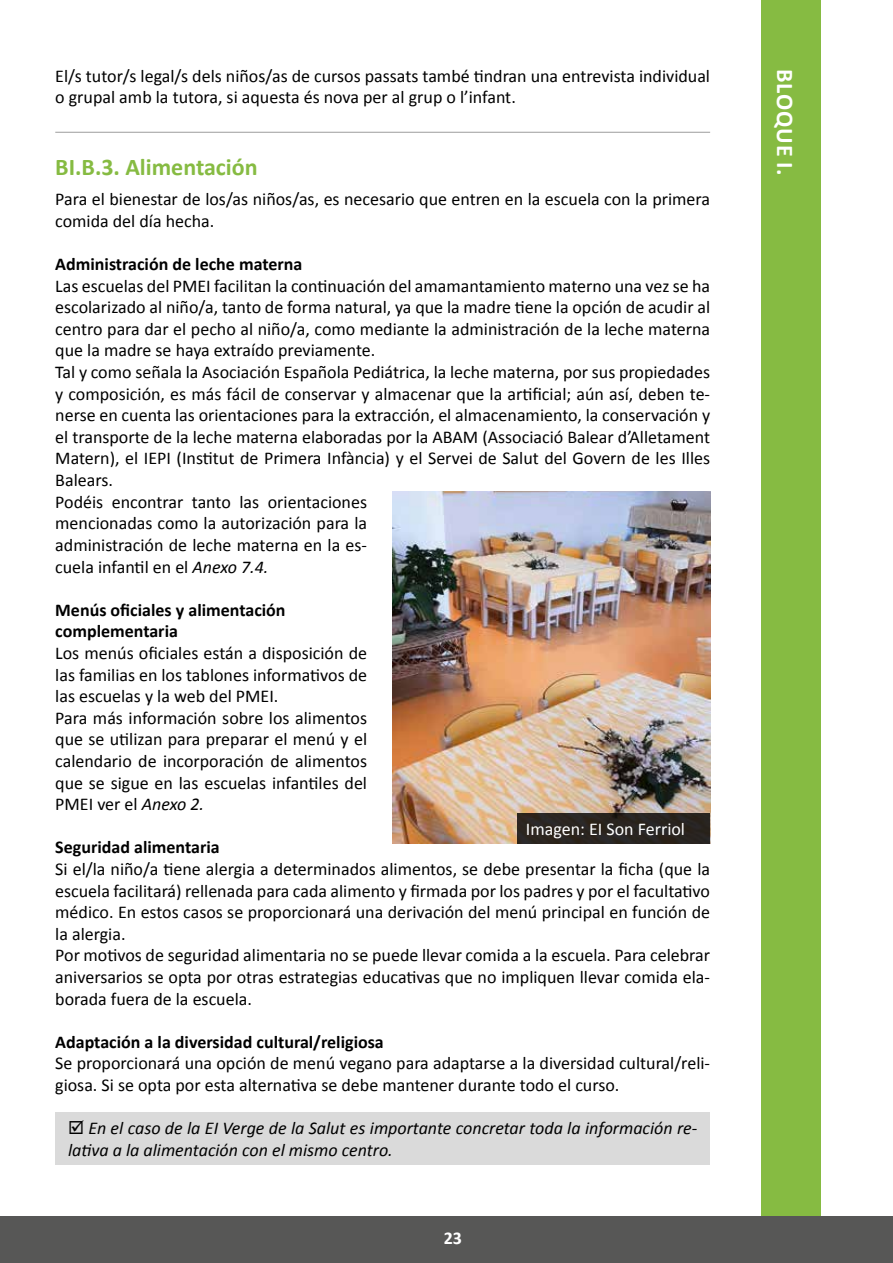
<style>
.page{position:relative;width:893px;height:1263px;background:#fff}
.page>*{position:absolute;margin:0;border:0;box-sizing:border-box;transform-origin:0 0}
.t1{font:700 24px "Calibri";color:#86bb42}
.t2{font:700 24px "Calibri";letter-spacing:.04em;color:#fff}
.t3{font:18px/21.6px "Calibri";color:#000}
.t4{font:700 18px/21.6px "Calibri";color:#000}
.t5{font:italic 18px/21.6px "Calibri";color:#000}
.t6{font:18px "Calibri";color:#fff}
.t7{font:700 18px "Calibri";color:#fff}
.s1{font-style:italic}
</style>
<div class="page">
<div style="left:761px;top:0;width:60px;height:1263px;background:#86bb42"></div>
<div style="left:0;top:1216px;width:893px;height:47px;background:#575756"></div>
<hr style="left:55px;top:132px;width:655px;height:1px;background:#9d9d9c">
<div style="left:55px;top:1112px;width:655px;height:52px;background:#dadada"></div>
<img style="left:393px;top:491px;width:317px;height:352px">
<div style="left:517px;top:813px;width:193px;height:30px;background:#2a2520"></div>
<p class="t3" style="left:55px;top:64px;width:656px">El/s tutor/s legal/s dels niños/as de cursos passats també tindran una entrevista individual o grupal amb la tutora, si aquesta és nova per al grup o l’infant.</p>
<h1 class="t1" style="left:55px;top:152px;width:204px">BI.B.3. Alimentación</h1>
<p class="t3" style="left:55px;top:188px;width:656px">Para el bienestar de los/as niños/as, es necesario que entren en la escuela con la primera comida del día hecha.</p>
<p class="t4" style="left:55px;top:252px;width:249px">Administración de leche materna</p>
<p class="t3" style="left:55px;top:274px;width:656px">Las escuelas del PMEI facilitan la continuación del amamantamiento materno una vez se ha escolarizado al niño/a, tanto de forma natural, ya que la madre tiene la opción de acudir al centro para dar el pecho al niño/a, como mediante la administración de la leche materna que la madre se haya extraído previamente.<br>Tal y como señala la Asociación Española Pediátrica, la leche materna, por sus propiedades y composición, es más fácil de conservar y almacenar que la artificial; aún así, deben te&shy;nerse en cuenta las orientaciones para la extracción, el almacenamiento, la conservación y el transporte de la leche materna elaboradas por la ABAM (Associació Balear d’Alletament Matern), el IEPI (Institut de Primera Infància) y el Servei de Salut del Govern de les Illes Balears.<br>Podéis encontrar tanto las orientaciones<br>mencionadas como la autorización para la<br>administración de leche materna en la es-<br>cuela infantil en el <span class="s1">Anexo 7.4.</span></p>
<p class="t4" style="left:55px;top:598px;width:232px">Menús oficiales y alimentación complementaria</p>
<p class="t3" style="left:55px;top:641px;width:313px">Los menús oficiales están a disposición de las familias en los tablones informativos de las escuelas y la web del PMEI.<br>Para más información sobre los alimentos que se utilizan para preparar el menú y el calendario de incorporación de alimentos que se sigue en las escuelas infantiles del PMEI ver el <span class="s1">Anexo 2.</span></p>
<p class="t4" style="left:55px;top:836px;width:166px">Seguridad alimentaria</p>
<p class="t3" style="left:55px;top:857px;width:656px">Si el/la niño/a tiene alergia a determinados alimentos, se debe presentar la ficha (que la escuela facilitará) rellenada para cada alimento y firmada por los padres y por el facultativo médico. En estos casos se proporcionará una derivación del menú principal en función de la alergia.<br>Por motivos de seguridad alimentaria no se puede llevar comida a la escuela. Para celebrar aniversarios se opta por otras estrategias educativas que no impliquen llevar comida ela&shy;borada fuera de la escuela.</p>
<p class="t4" style="left:55px;top:1030px;width:330px">Adaptación a la diversidad cultural/religiosa</p>
<p class="t3" style="left:55px;top:1052px;width:656px">Se proporcionará una opción de menú vegano para adaptarse a la diversidad cultural/reli&shy;giosa. Si se opta por esta alternativa se debe mantener durante todo el curso.</p>
<p class="t5" style="left:68px;top:1116px;width:631px">☑ En el caso de la EI Verge de la Salut es importante concretar toda la información re&shy;lativa a la alimentación con el mismo centro.</p>
<p class="t6" style="left:526px;top:818px;width:161px">Imagen: EI Son Ferriol</p>
<p class="t7" style="left:444px;top:1227px;width:20px">23</p>
<h1 class="t2" style="left:800px;top:69px;width:108px;rotate:90deg">BLOQUE I.</h1>
</div>
